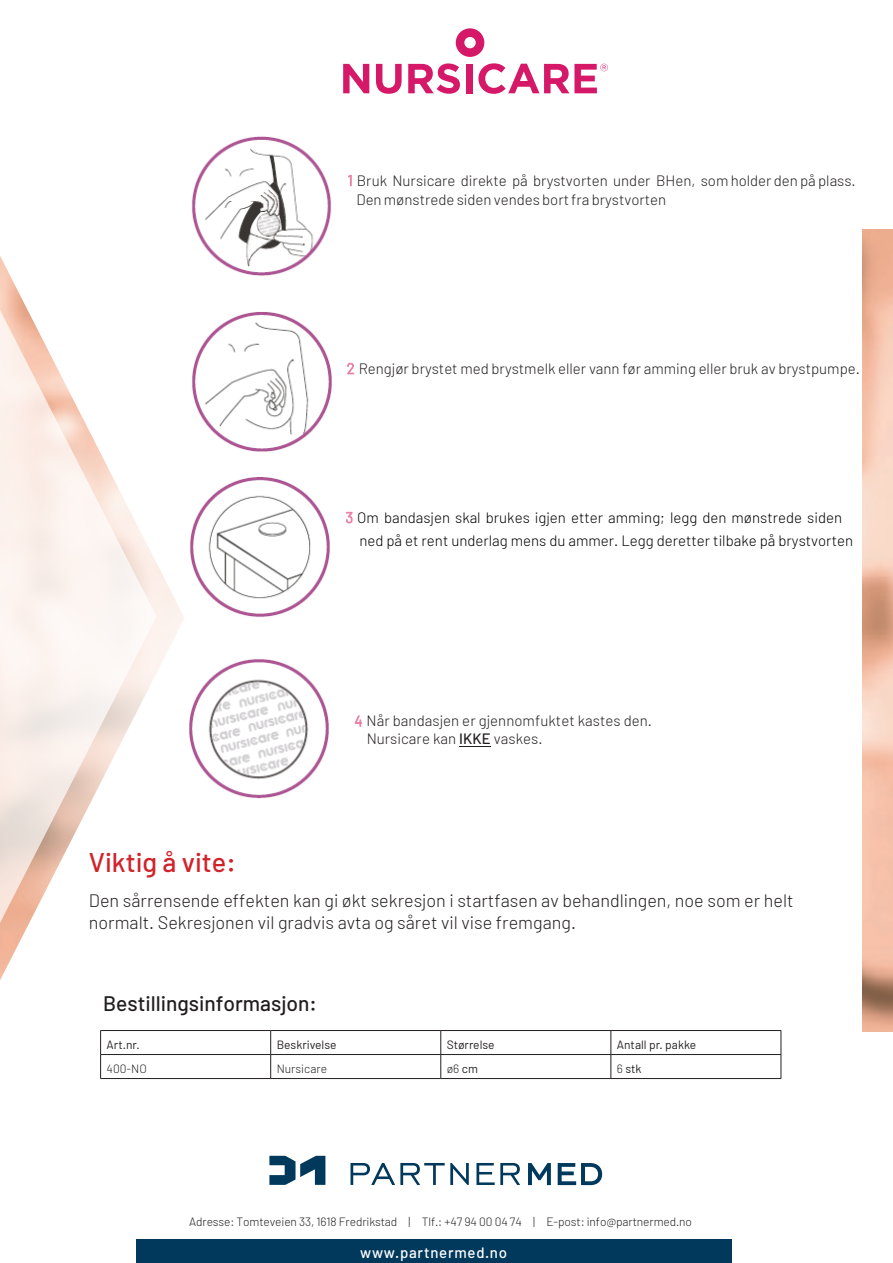
<style>
.page{position:relative;width:893px;height:1263px;background:#fff}
.page>*{position:absolute;margin:0;border:0;box-sizing:border-box;transform-origin:0 0}
.t1{font:500 27px "Barlow";color:#d1232a}
.t2{font:500 21px "Barlow";color:#221e1f}
.t3{font:300 18px/21.5px "Barlow";color:#231f20}
.t4{font:300 15px/19.5px "Barlow";color:#231f20}
.t5{font:300 15px/23.4px "Barlow";color:#000}
.t6{font:500 15px "Barlow";letter-spacing:.05em;color:#fff}
.t7{font:300 12px "Barlow";letter-spacing:-.01em;color:#231f20}
.t8{font:12px "Barlow";color:#231f20}
.s1{color:#ed80a7}
.s2{font-weight:500}
.s3{font-weight:400}
.s4{font-weight:300}
</style>
<div class="page">
<svg style="left:0;top:349px;width:184px;height:631px"></svg>
<svg style="left:269px;top:1156px;width:56px;height:29px"></svg>
<svg style="left:528px;top:1163px;width:23px;height:22px"></svg>
<svg style="left:558px;top:1163px;width:44px;height:22px"></svg>
<svg style="left:350px;top:1163px;width:119px;height:22px"></svg>
<svg style="left:476px;top:1163px;width:44px;height:22px"></svg>
<div style="left:136px;top:1239px;width:595px;height:24px;background:#00395c"></div>
<img style="left:862px;top:229px;width:31px;height:802px">
<svg style="left:343px;top:64px;width:26px;height:29px"></svg>
<svg style="left:376px;top:64px;width:26px;height:30px"></svg>
<svg style="left:408px;top:63px;width:52px;height:31px"></svg>
<div style="left:466px;top:64px;width:6px;height:29px;background:#d51867"></div>
<svg style="left:456px;top:28px;width:28px;height:29px"></svg>
<svg style="left:478px;top:63px;width:130px;height:31px"></svg>
<hr style="left:100px;top:1030px;width:171px;height:1px;background:#231f20">
<hr style="left:271px;top:1030px;width:170px;height:1px;background:#231f20">
<hr style="left:441px;top:1030px;width:170px;height:1px;background:#231f20">
<hr style="left:611px;top:1030px;width:170px;height:1px;background:#231f20">
<hr style="left:100px;top:1054px;width:171px;height:1px;background:#231f20">
<svg style="left:100px;top:1031px;width:1px;height:47px"></svg>
<hr style="left:271px;top:1054px;width:170px;height:1px;background:#231f20">
<svg style="left:270px;top:1031px;width:1px;height:47px"></svg>
<hr style="left:441px;top:1054px;width:170px;height:1px;background:#231f20">
<svg style="left:440px;top:1031px;width:1px;height:47px"></svg>
<hr style="left:611px;top:1054px;width:170px;height:1px;background:#231f20">
<svg style="left:611px;top:1031px;width:1px;height:47px"></svg>
<svg style="left:781px;top:1031px;width:1px;height:47px"></svg>
<hr style="left:100px;top:1078px;width:171px;height:1px;background:#231f20">
<hr style="left:271px;top:1078px;width:170px;height:1px;background:#231f20">
<hr style="left:441px;top:1078px;width:170px;height:1px;background:#231f20">
<hr style="left:611px;top:1078px;width:170px;height:1px;background:#231f20">
<img style="left:191px;top:136px;width:141px;height:140px">
<img style="left:192px;top:312px;width:140px;height:140px">
<img style="left:190px;top:477px;width:140px;height:140px">
<img style="left:189px;top:659px;width:140px;height:140px">
<hr style="left:459px;top:746px;width:32px;height:1px;background:#231f20">
<p class="t4" style="left:356px;top:170px;width:501px;text-indent:-9px"><span class="s1">1</span> Bruk Nursicare direkte på brystvorten under BHen, som holder den på plass.<br>Den mønstrede siden vendes bort fra brystvorten</p>
<p class="t4" style="left:347px;top:358px;width:515px"><span class="s1">2</span> Rengjør brystet med brystmelk eller vann før amming eller bruk av brystpumpe.</p>
<p class="t5" style="left:359px;top:505px;width:495px;text-indent:-14px"><span class="s1">3</span> Om bandasjen skal brukes igjen etter amming; legg den mønstrede siden ned på et rent underlag mens du ammer. Legg deretter tilbake på brystvorten</p>
<p class="t4" style="left:367px;top:711px;width:287px;line-height:18px;text-indent:-12px"><span class="s1">4</span> Når bandasjen er gjennomfuktet kastes den.<br>Nursicare kan <span class="s2">IKKE</span> vaskes.</p>
<h1 class="t1" style="left:89px;top:846px;width:148px">Viktig å vite:</h1>
<p class="t3" style="left:89px;top:889px;width:706px">Den sårrensende effekten kan gi økt sekresjon i startfasen av behandlingen, noe som er helt normalt. Sekresjonen vil gradvis avta og såret vil vise fremgang.</p>
<h2 class="t2" style="left:103px;top:990px;width:215px">Bestillingsinformasjon:</h2>
<p class="t8" style="left:107px;top:1037px;width:35px">Art.nr.</p>
<p class="t8" style="left:277px;top:1037px;width:61px">Beskrivelse</p>
<p class="t8" style="left:447px;top:1037px;width:49px">Størrelse</p>
<p class="t8" style="left:617px;top:1037px;width:81px">Antall pr. pakke</p>
<p class="t7" style="left:107px;top:1061px;width:42px">400-NO</p>
<p class="t7" style="left:277px;top:1061px;width:52px">Nursicare</p>
<p class="t7" style="left:447px;top:1061px;width:33px">ø6 <span class="s3">cm</span></p>
<p class="t8" style="left:617px;top:1061px;width:26px"><span class="s4">6</span> stk</p>
<p class="t7" style="left:189px;top:1215px;width:504px">Adresse: Tomteveien 33, 1618 Fredrikstad | Tlf.: +47 94 00 04 74 | E-post: info@partnermed.no</p>
<p class="t6" style="left:360px;top:1243px;width:148px">www.partnermed.no</p>
</div>
